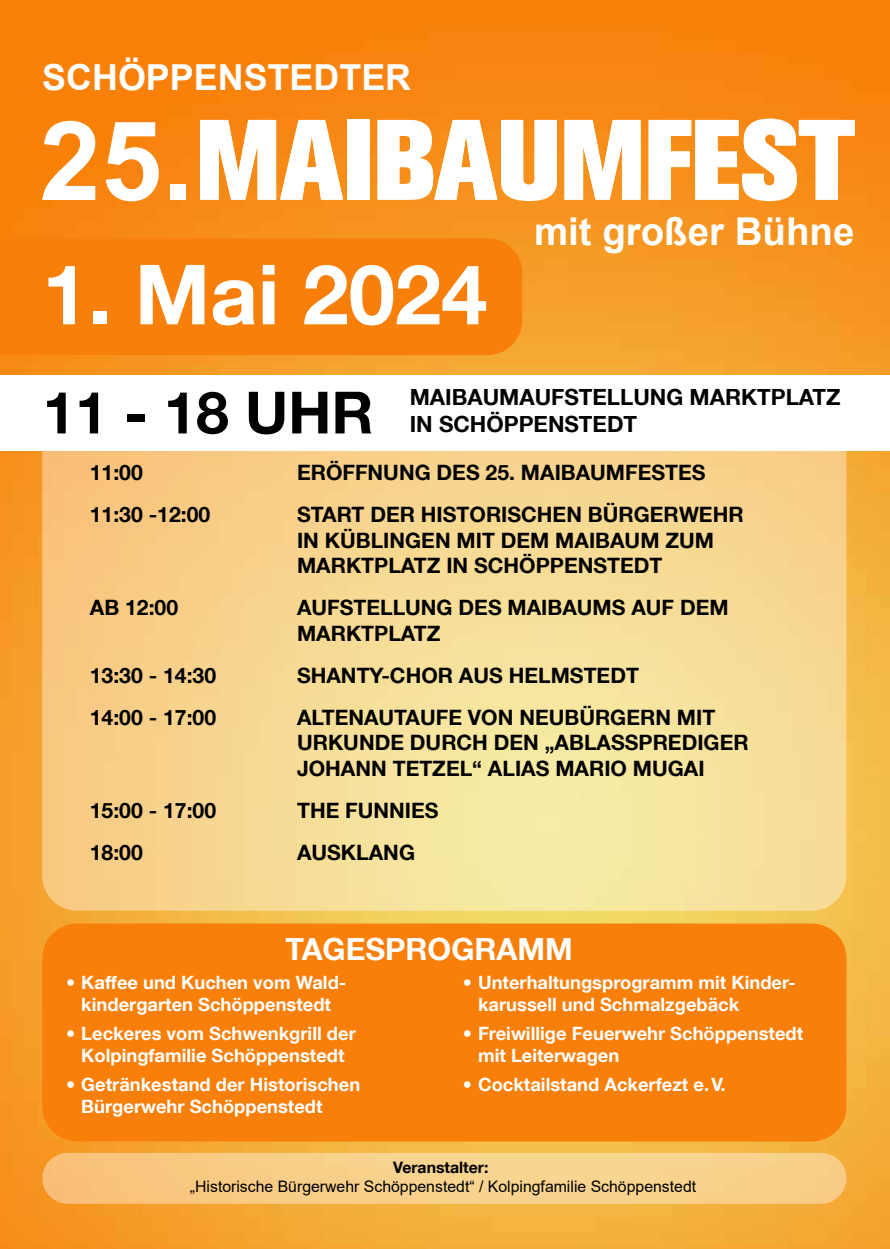
<style>
.page{position:relative;width:890px;height:1249px;background:#fff}
.page>*{position:absolute;margin:0;border:0;box-sizing:border-box;transform-origin:0 0}
.t1{font:700 110.25px "Arial";color:#fff}
.t2{font:700 83.02px "Helvetica Neue LT Com";color:#fff}
.t3{font:700 58.27px "Helvetica Neue LT Com";color:#000}
.t4{font:700 38.48px "Arial";color:#fff}
.t5{font:700 35.77px "Arial";color:#fff}
.t6{font:700 30.38px "Helvetica Neue LT Com";color:#fff}
.t7{font:700 22.28px/26.8px "Helvetica Neue LT Com";color:#000}
.t8{font:700 21.15px/25.4px "Helvetica Neue LT Com";color:#000}
.t9{font:700 18.45px/22.1px "Helvetica Neue LT Com";color:#fff}
.t10{font:15.75px "Arial";color:#000}
.t11{font:700 15.75px "Helvetica Neue LT Com";color:#000}
</style>
<div class="page">
<img style="left:0;top:0;width:889px;height:1249px">
<div style="left:347px;top:120px;width:23px;height:79px;background:#fff"></div>
<svg style="left:200px;top:120px;width:143px;height:80px"></svg>
<div style="left:347px;top:121px;width:23px;height:79px;background:#fff"></div>
<svg style="left:377px;top:120px;width:180px;height:81px"></svg>
<svg style="left:564px;top:120px;width:76px;height:80px"></svg>
<svg style="left:648px;top:118px;width:207px;height:83px"></svg>
<svg style="left:42px;top:401px;width:804px;height:510px;background:#f7d993"></svg>
<div style="left:0;top:238px;width:522px;height:117px;background:#f87f0a"></div>
<div style="left:0;top:375px;width:889px;height:75px;background:#fff"></div>
<div style="left:42px;top:1153px;width:804px;height:51px;background:linear-gradient(to right,#f8c680,#f7d691);border-radius:25px"></div>
<div style="left:42px;top:923px;width:804px;height:218px;background:#f87f0a;border-radius:35px"></div>
<h3 class="t5" style="left:42px;top:52px;width:370px">SCHÖPPENSTEDTER</h3>
<h1 class="t1" style="left:40px;top:84px;width:155px">25.</h1>
<h2 class="t2" style="left:42px;top:242px;width:446px">1. Mai 2024</h2>
<h3 class="t4" style="left:534px;top:204px;width:322px">mit großer Bühne</h3>
<h3 class="t3" style="left:43px;top:376px;width:332px">11 - 18 UHR</h3>
<p class="t7" style="left:410px;top:383px;width:432px">MAIBAUMAUFSTELLUNG MARKTPLATZ<br>IN SCHÖPPENSTEDT</p>
<p class="t8" style="left:90px;top:459px;width:54px">11:00</p>
<p class="t8" style="left:297px;top:459px;width:410px">ERÖFFNUNG DES 25. MAIBAUMFESTES</p>
<p class="t8" style="left:90px;top:501px;width:122px">11:30 -12:00</p>
<p class="t8" style="left:297px;top:501px;width:448px">START DER HISTORISCHEN BÜRGERWEHR<br>IN KÜBLINGEN MIT DEM MAIBAUM ZUM<br>MARKTPLATZ IN SCHÖPPENSTEDT</p>
<p class="t8" style="left:90px;top:594px;width:90px">AB 12:00</p>
<p class="t8" style="left:297px;top:594px;width:433px">AUFSTELLUNG DES MAIBAUMS AUF DEM<br>MARKTPLATZ</p>
<p class="t8" style="left:90px;top:662px;width:128px">13:30 - 14:30</p>
<p class="t8" style="left:297px;top:662px;width:343px">SHANTY-CHOR AUS HELMSTEDT</p>
<p class="t8" style="left:90px;top:704px;width:128px">14:00 - 17:00</p>
<p class="t8" style="left:297px;top:704px;width:453px">ALTENAUTAUFE VON NEUBÜRGERN MIT<br>URKUNDE DURCH DEN „ABLASSPREDIGER<br>JOHANN TETZEL“ ALIAS MARIO MUGAI</p>
<p class="t8" style="left:90px;top:797px;width:128px">15:00 - 17:00</p>
<p class="t8" style="left:297px;top:797px;width:143px">THE FUNNIES</p>
<p class="t8" style="left:90px;top:839px;width:54px">18:00</p>
<p class="t8" style="left:297px;top:839px;width:119px">AUSKLANG</p>
<h3 class="t6" style="left:285px;top:930px;width:289px">TAGESPROGRAMM</h3>
<p class="t9" style="left:66px;top:971px;width:282px;text-align:center">• Kaffee und Kuchen vom Wald&shy;kindergarten Schöppenstedt</p>
<p class="t9" style="left:66px;top:1022px;width:291px;text-align:center">• Leckeres vom Schwenkgrill der<br>Kolpingfamilie Schöppenstedt</p>
<p class="t9" style="left:81px;top:1072px;width:280px;text-indent:-15px">• Getränkestand der Historischen<br>Bürgerwehr Schöppenstedt</p>
<p class="t9" style="left:478px;top:971px;width:317px;text-indent:-15px">• Unterhaltungsprogramm mit Kinder&shy;karussell und Schmalzgebäck</p>
<p class="t9" style="left:478px;top:1022px;width:327px;text-indent:-15px">• Freiwillige Feuerwehr Schöppenstedt mit Leiterwagen</p>
<p class="t9" style="left:463px;top:1072px;width:264px">• Cocktailstand Ackerfezt e.V.</p>
<p class="t11" style="left:393px;top:1158px;width:97px">Veranstalter:</p>
<p class="t10" style="left:190px;top:1176px;width:508px">„Historische Bürgerwehr Schöppenstedt“ / Kolpingfamilie Schöppenstedt</p>
</div>
